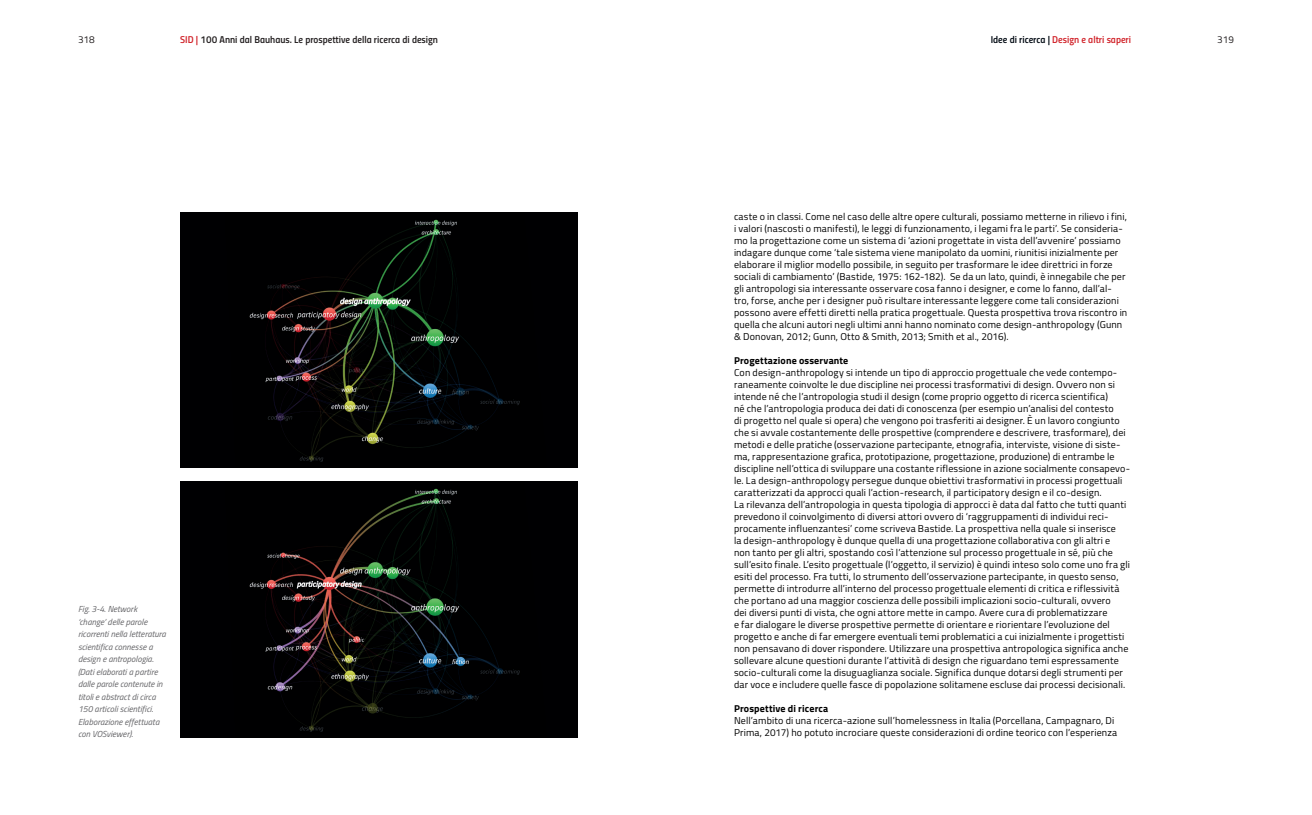
<style>
.page{position:relative;width:1312px;height:815px;background:#fff}
.page>*{position:absolute;margin:0;border:0;box-sizing:border-box;transform-origin:0 0}
.t1{font:10px/12px "Titillium";letter-spacing:.015em;color:#000}
.t2{font:10px "Titillium Semibold Upright";color:#231f20}
.t3{font:700 10px "Titillium";letter-spacing:.015em;color:#000}
.t4{font:10px "Titillium Semibold Upright";color:#d1232a}
.t5{font:10px "Titillium Regular Upright";color:#231f20}
.t6{font:italic 8.75px/12.5px "Titillium";color:#636366}
.s1{color:#d1232a}
.s2{color:#000912}
</style>
<div class="page">
<img style="left:181px;top:482px;width:397px;height:255px">
<img style="left:181px;top:213px;width:397px;height:255px">
<p class="t5" style="left:78px;top:32px;width:18px">318</p>
<p class="t2" style="left:180px;top:32px;width:259px"><span class="s1">SID |</span> 100 Anni dal Bauhaus. Le prospettive della ricerca di design</p>
<p class="t4" style="left:990px;top:32px;width:142px"><span class="s2">Idee di ricerca |</span> Design e altri saperi</p>
<p class="t5" style="left:1216px;top:32px;width:18px">319</p>
<p class="t6" style="left:78px;top:602px;width:89px">Fig. 3-4. Network ‘change’ delle parole ricorrenti nella letteratura scientifica connesse a design e antropologia. (Dati elaborati a partire dalle parole contenute in titoli e abstract di circa<br>150 articoli scientifici.<br>Elaborazione effettuata con VOSviewer).</p>
<p class="t1" style="left:733px;top:210px;width:395px">caste o in classi. Come nel caso delle altre opere culturali, possiamo metterne in rilievo i fini, i valori (nascosti o manifesti), le leggi di funzionamento, i legami fra le parti’. Se consideria&shy;mo la progettazione come un sistema di ‘azioni progettate in vista dell’avvenire’ possiamo indagare dunque come ‘tale sistema viene manipolato da uomini, riunitisi inizialmente per elaborare il miglior modello possibile, in seguito per trasformare le idee direttrici in forze sociali di cambiamento’ (Bastide, 1975: 162-182). Se da un lato, quindi, è innegabile che per gli antropologi sia interessante osservare cosa fanno i designer, e come lo fanno, dall’al&shy;tro, forse, anche per i designer può risultare interessante leggere come tali considerazioni possono avere effetti diretti nella pratica progettuale. Questa prospettiva trova riscontro in quella che alcuni autori negli ultimi anni hanno nominato come design-anthropology (Gunn &amp; Donovan, 2012; Gunn, Otto &amp; Smith, 2013; Smith et al., 2016).</p>
<p class="t3" style="left:733px;top:353px;width:116px">Progettazione osservante</p>
<p class="t1" style="left:733px;top:366px;width:397px">Con design-anthropology si intende un tipo di approccio progettuale che vede contempo&shy;raneamente coinvolte le due discipline nei processi trasformativi di design. Ovvero non si intende né che l’antropologia studi il design (come proprio oggetto di ricerca scientifica)<br>né che l’antropologia produca dei dati di conoscenza (per esempio un’analisi del contesto<br>di progetto nel quale si opera) che vengono poi trasferiti ai designer. È un lavoro congiunto che si avvale costantemente delle prospettive (comprendere e descrivere, trasformare), dei metodi e delle pratiche (osservazione partecipante, etnografia, interviste, visione di siste&shy;ma, rappresentazione grafica, prototipazione, progettazione, produzione) di entrambe le discipline nell’ottica di sviluppare una costante riflessione in azione socialmente consapevo&shy;le. La design-anthropology persegue dunque obiettivi trasformativi in processi progettuali caratterizzati da approcci quali l’action-research, il participatory design e il co-design.<br>La rilevanza dell’antropologia in questa tipologia di approcci è data dal fatto che tutti quanti prevedono il coinvolgimento di diversi attori ovvero di ‘raggruppamenti di individui reci&shy;procamente influenzantesi’ come scriveva Bastide. La prospettiva nella quale si inserisce<br>la design-anthropology è dunque quella di una progettazione collaborativa con gli altri e<br>non tanto per gli altri, spostando così l’attenzione sul processo progettuale in sé, più che sull’esito finale. L’esito progettuale (l’oggetto, il servizio) è quindi inteso solo come uno fra gli esiti del processo. Fra tutti, lo strumento dell’osservazione partecipante, in questo senso, permette di introdurre all’interno del processo progettuale elementi di critica e riflessività che portano ad una maggior coscienza delle possibili implicazioni socio-culturali, ovvero<br>dei diversi punti di vista, che ogni attore mette in campo. Avere cura di problematizzare<br>e far dialogare le diverse prospettive permette di orientare e riorientare l’evoluzione del progetto e anche di far emergere eventuali temi problematici a cui inizialmente i progettisti non pensavano di dover rispondere. Utilizzare una prospettiva antropologica significa anche sollevare alcune questioni durante l’attività di design che riguardano temi espressamente socio-culturali come la disuguaglianza sociale. Significa dunque dotarsi degli strumenti per dar voce e includere quelle fasce di popolazione solitamene escluse dai processi decisionali.</p>
<p class="t3" style="left:733px;top:701px;width:96px">Prospettive di ricerca</p>
<p class="t1" style="left:733px;top:714px;width:384px">Nell’ambito di una ricerca-azione sull’homelessness in Italia (Porcellana, Campagnaro, Di<br>Prima, 2017) ho potuto incrociare queste considerazioni di ordine teorico con l’esperienza</p>
</div>
